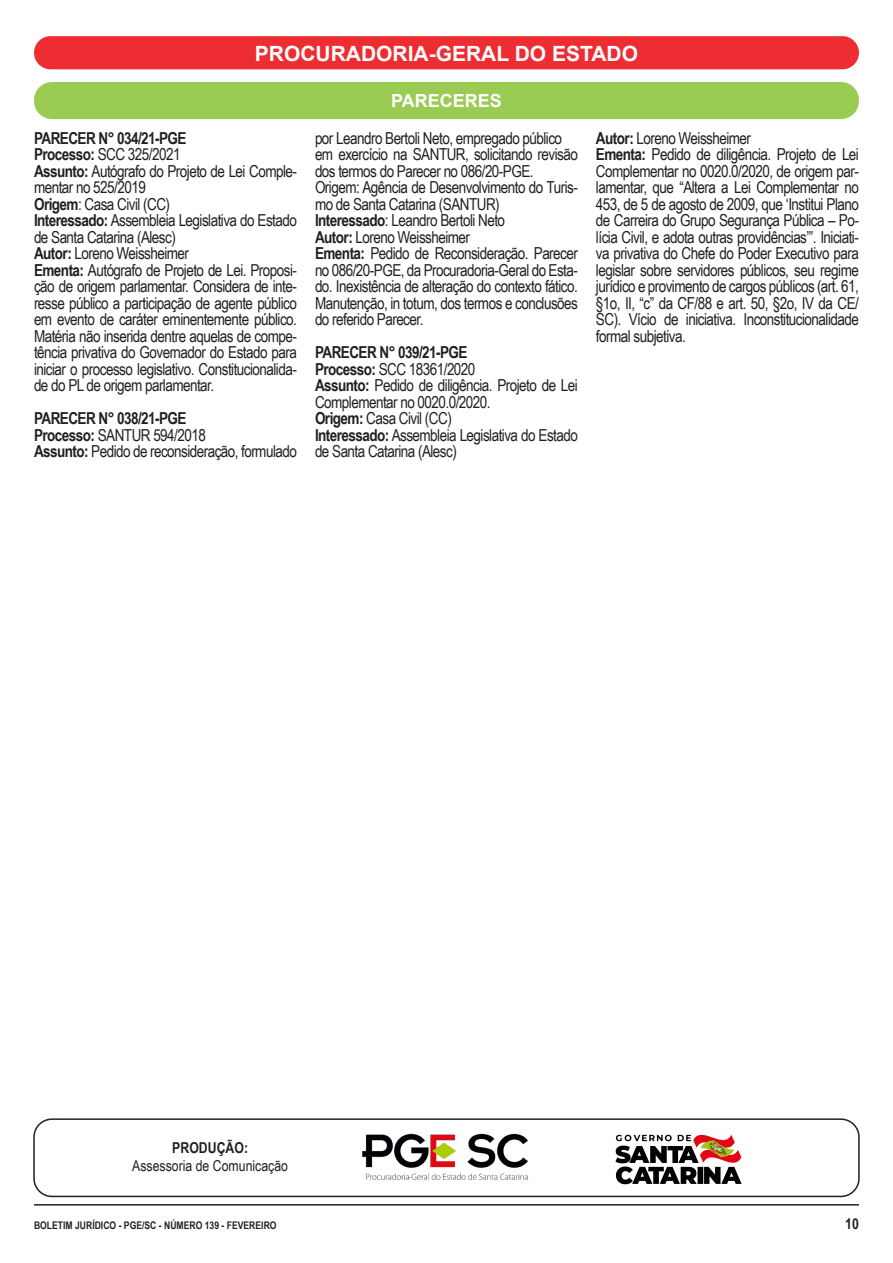
<style>
.page{position:relative;width:893px;height:1263px;background:#fff}
.page>*{position:absolute;margin:0;border:0;box-sizing:border-box;transform-origin:0 0}
.t1{font:700 21px "Arial";color:#fff}
.t2{font:700 18px "Arial";color:#fff}
.t3{font:16.5px/16.5px "Arial Narrow";letter-spacing:-.035em;color:#231f20}
.t4{font:700 16.5px "Arial Narrow";letter-spacing:-.035em;color:#231f20}
.t5{font:15px/18px "Arial Narrow";color:#231f20;text-align:center}
.t6{font:700 15px "Arial Narrow";color:#231f20}
.t7{font:700 10.5px "Arial Narrow";color:#231f20}
.s1{font-weight:700}
</style>
<div class="page">
<hr style="left:34px;top:1204px;width:825px;height:1px;background:#231f20">
<div style="left:34px;top:36px;width:825px;height:33px;background:#ee2d32;border-radius:17px"></div>
<div style="left:34px;top:82px;width:825px;height:37px;background:#9acc53;border-radius:18px"></div>
<div style="left:33px;top:1118px;width:827px;height:79px;border:2px solid #231f20;border-radius:18px"></div>
<img style="left:362px;top:1133px;width:166px;height:47px">
<img style="left:615px;top:1135px;width:126px;height:49px">
<p class="t1" style="left:255px;top:39px;width:385px">PROCURADORIA-GERAL DO ESTADO</p>
<p class="t2" style="left:391px;top:88px;width:112px">PARECERES</p>
<p class="t4" style="left:34px;top:125px;width:154px">PARECER N° 034/21-PGE</p>
<p class="t3" style="left:34px;top:146px;width:148px"><span class="s1">Processo:</span> SCC 325/2021</p>
<p class="t3" style="left:34px;top:162px;width:264px"><span class="s1">Assunto:</span> Autógrafo do Projeto de Lei Comple&shy;mentar no 525/2019</p>
<p class="t3" style="left:34px;top:195px;width:138px"><span class="s1">Origem</span>: Casa Civil (CC)</p>
<p class="t3" style="left:34px;top:212px;width:264px"><span class="s1">Interessado:</span> Assembleia Legislativa do Estado de Santa Catarina (Alesc)</p>
<p class="t3" style="left:34px;top:245px;width:157px"><span class="s1">Autor:</span> Loreno Weissheimer</p>
<p class="t3" style="left:34px;top:261px;width:264px;text-align:justify"><span class="s1">Ementa:</span> Autógrafo de Projeto de Lei. Proposi&shy;ção de origem parlamentar. Considera de inte&shy;resse público a participação de agente público em evento de caráter eminentemente público.<br>Matéria não inserida dentre aquelas de compe&shy;tência privativa do Governador do Estado para iniciar o processo legislativo. Constitucionalida&shy;de do PL de origem parlamentar.</p>
<p class="t4" style="left:34px;top:406px;width:154px">PARECER N° 038/21-PGE</p>
<p class="t3" style="left:34px;top:426px;width:173px"><span class="s1">Processo:</span> SANTUR 594/2018</p>
<p class="t3" style="left:34px;top:443px;width:264px"><span class="s1">Assunto:</span> Pedido de reconsideração, formulado</p>
<p class="t3" style="left:315px;top:129px;width:249px">por Leandro Bertoli Neto, empregado público</p>
<p class="t3" style="left:315px;top:146px;width:264px">em exercício na SANTUR, solicitando revisão dos termos do Parecer no 086/20-PGE.</p>
<p class="t3" style="left:315px;top:179px;width:264px">Origem: Agência de Desenvolvimento do Turis&shy;mo de Santa Catarina (SANTUR)</p>
<p class="t3" style="left:315px;top:212px;width:192px"><span class="s1">Interessado</span>: Leandro Bertoli Neto</p>
<p class="t3" style="left:315px;top:228px;width:157px"><span class="s1">Autor:</span> Loreno Weissheimer</p>
<p class="t3" style="left:315px;top:245px;width:264px;text-align:justify"><span class="s1">Ementa:</span> Pedido de Reconsideração. Parecer no 086/20-PGE, da Procuradoria-Geral do Esta&shy;do. Inexistência de alteração do contexto fático.<br>Manutenção, in totum, dos termos e conclusões do referido Parecer.</p>
<p class="t4" style="left:315px;top:340px;width:154px">PARECER N° 039/21-PGE</p>
<p class="t3" style="left:315px;top:360px;width:162px"><span class="s1">Processo:</span> SCC 18361/2020</p>
<p class="t3" style="left:315px;top:377px;width:264px"><span class="s1">Assunto:</span> Pedido de diligência. Projeto de Lei<br>Complementar no 0020.0/2020.</p>
<p class="t3" style="left:315px;top:410px;width:138px"><span class="s1">Origem:</span> Casa Civil (CC)</p>
<p class="t3" style="left:315px;top:426px;width:264px"><span class="s1">Interessado:</span> Assembleia Legislativa do Estado de Santa Catarina (Alesc)</p>
<p class="t3" style="left:596px;top:129px;width:157px"><span class="s1">Autor:</span> Loreno Weissheimer</p>
<p class="t3" style="left:596px;top:146px;width:264px;text-align:justify"><span class="s1">Ementa:</span> Pedido de diligência. Projeto de Lei Complementar no 0020.0/2020, de origem par&shy;lamentar, que “Altera a Lei Complementar no 453, de 5 de agosto de 2009, que ‘Institui Plano de Carreira do Grupo Segurança Pública – Po&shy;lícia Civil, e adota outras providências’”. Iniciati&shy;va privativa do Chefe do Poder Executivo para legislar sobre servidores públicos, seu regime jurídico e provimento de cargos públicos (art. 61, §1o, II, “c” da CF/88 e art. 50, §2o, IV da CE/ SC). Vício de iniciativa. Inconstitucionalidade formal subjetiva.</p>
<p class="t5" style="left:132px;top:1138px;width:157px"><span class="s1">PRODUÇÃO:<br></span>Assessoria de Comunicação</p>
<p class="t7" style="left:34px;top:1217px;width:244px">BOLETIM JURÍDICO - PGE/SC - NÚMERO 139 - FEVEREIRO</p>
<p class="t6" style="left:845px;top:1212px;width:15px">10</p>
</div>
